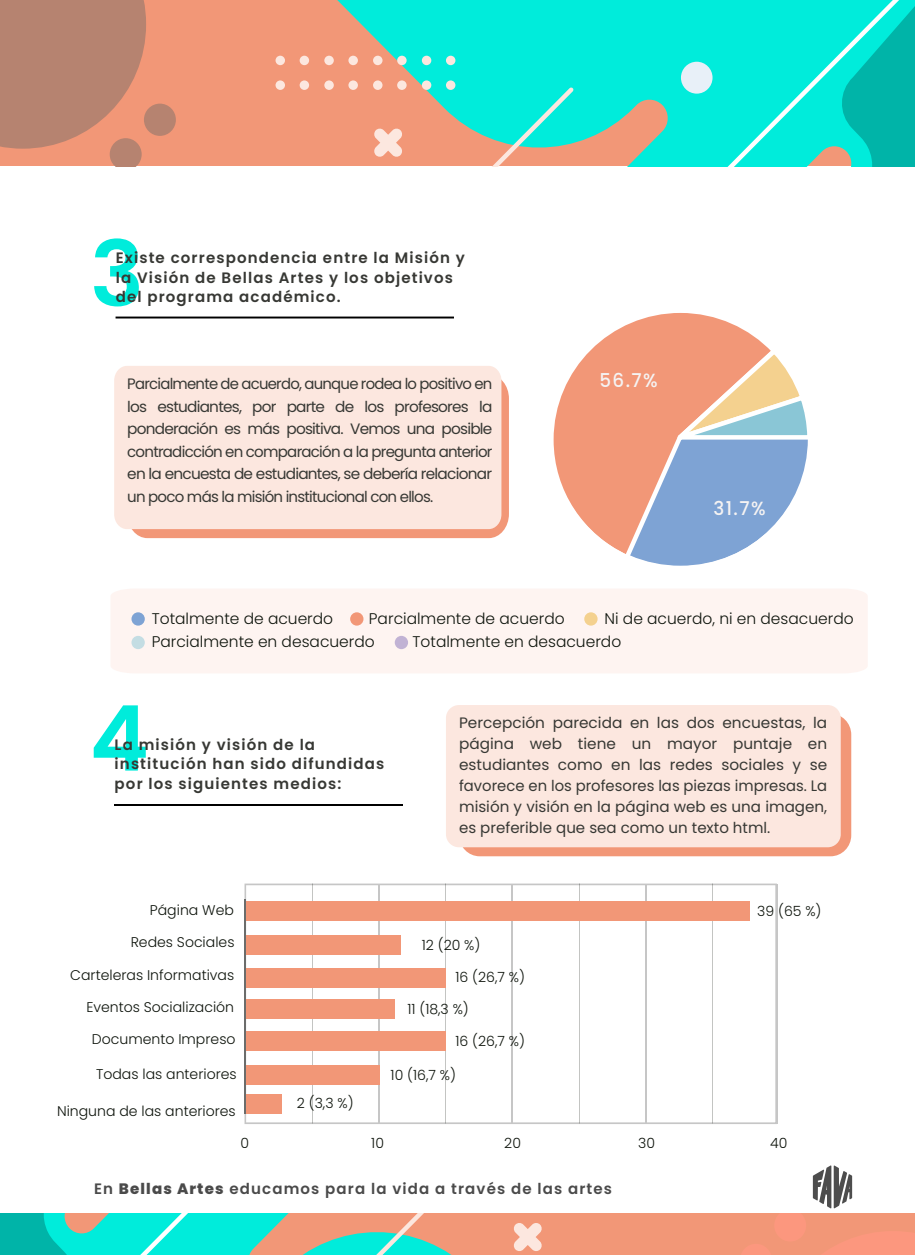
<style>
.page{position:relative;width:915px;height:1255px;background:#fff}
.page>*{position:absolute;margin:0;border:0;box-sizing:border-box;transform-origin:0 0}
.t1{font:600 90.6px "Poppins";color:#00ecdb}
.t2{font:500 19.05px "Poppins";color:#f5f3f3;scale:.96 1}
.t3{font:300 15.45px/23.5px "Poppins";color:#0e140c}
.t4{font:15.15px/22.5px "Poppins";letter-spacing:-.025em;color:#373834;text-align:justify}
.t5{font:600 15.15px/19.5px "Poppins";letter-spacing:.075em;color:#373834}
.t6{font:600 15.15px "Poppins";letter-spacing:.075em;color:#4a4a4a}
.t7{font:300 14.1px "Poppins";color:#0e140c}
.s1{font-weight:800}
</style>
<div class="page">
<svg style="left:131px;top:379px;width:377px;height:159px;background:#f29c7e"></svg>
<div style="left:114px;top:366px;width:387px;height:163px;background:#fce7df"></div>
<div style="left:459px;top:713px;width:391px;height:143px;background:#f29777;border-radius:21px"></div>
<div style="left:446px;top:705px;width:394px;height:142px;background:#fce7df;border-radius:13px"></div>
<div style="left:0;top:1213px;width:914px;height:41px;background:#f29777"></div>
<svg style="left:0;top:1213px;width:542px;height:41px"></svg>
<svg style="left:812px;top:1165px;width:41px;height:44px"></svg>
<div style="left:0;top:0;width:914px;height:166px;background:#f29777"></div>
<svg style="left:326px;top:0;width:344px;height:166px;fill:#00ecdb"></svg>
<svg style="left:0;top:0;width:146px;height:166px"></svg>
<div style="left:144px;top:104px;width:32px;height:32px;background:#b68370;border-radius:50%"></div>
<svg style="left:306px;top:83px;width:271px;height:83px"></svg>
<svg style="left:670px;top:0;width:244px;height:166px;background:#0ee1d1"></svg>
<div style="left:324px;top:56px;width:10px;height:9px;background:#fce7df;border-radius:50%"></div>
<div style="left:324px;top:80px;width:10px;height:10px;background:#fce7df;border-radius:50%"></div>
<div style="left:348px;top:56px;width:10px;height:9px;background:#fce7df;border-radius:50%"></div>
<div style="left:348px;top:80px;width:10px;height:10px;background:#fce7df;border-radius:50%"></div>
<div style="left:275px;top:56px;width:10px;height:9px;background:#fce7df;border-radius:50%"></div>
<div style="left:275px;top:80px;width:10px;height:10px;background:#fce7df;border-radius:50%"></div>
<div style="left:299px;top:56px;width:10px;height:9px;background:#fce7df;border-radius:50%"></div>
<div style="left:299px;top:80px;width:10px;height:10px;background:#fce7df;border-radius:50%"></div>
<div style="left:421px;top:56px;width:10px;height:9px;background:#fce7df;border-radius:50%"></div>
<div style="left:421px;top:80px;width:10px;height:10px;background:#fce7df;border-radius:50%"></div>
<div style="left:446px;top:56px;width:9px;height:9px;background:#fce7df;border-radius:50%"></div>
<div style="left:446px;top:80px;width:9px;height:10px;background:#fce7df;border-radius:50%"></div>
<div style="left:373px;top:56px;width:9px;height:9px;background:#fce7df;border-radius:50%"></div>
<div style="left:373px;top:80px;width:9px;height:10px;background:#fce7df;border-radius:50%"></div>
<div style="left:397px;top:56px;width:9px;height:9px;background:#fce7df;border-radius:50%"></div>
<div style="left:397px;top:80px;width:9px;height:10px;background:#fce7df;border-radius:50%"></div>
<hr style="left:114px;top:804px;width:288px;height:1px;background:#000">
<div style="left:115px;top:316px;width:339px;height:2px;border:1px solid #000"></div>
<hr style="left:775px;top:884px;width:2px;height:239px;background:#c6c6c6">
<svg style="left:244px;top:883px;width:532px;height:240px"></svg>
<div style="left:244px;top:935px;width:156px;height:19px;background:#f29777"></div>
<div style="left:244px;top:900px;width:505px;height:20px;background:#f29777"></div>
<div style="left:244px;top:968px;width:202px;height:19px;background:#f29777"></div>
<div style="left:244px;top:999px;width:150px;height:20px;background:#f29777"></div>
<div style="left:244px;top:1031px;width:202px;height:19px;background:#f29777"></div>
<div style="left:244px;top:1064px;width:136px;height:20px;background:#f29777"></div>
<div style="left:246px;top:1094px;width:35px;height:19px;background:#f29777"></div>
<hr style="left:244px;top:899px;width:2px;height:214px;background:#6b6c6b">
<div style="left:111px;top:589px;width:756px;height:84px;background:#fef4f1"></div>
<div style="left:131px;top:612px;width:14px;height:13px;background:#7ea3d4;border-radius:50%"></div>
<div style="left:131px;top:636px;width:14px;height:13px;background:#c4dde3;border-radius:50%"></div>
<div style="left:394px;top:636px;width:14px;height:13px;background:#c1b2d4;border-radius:50%"></div>
<div style="left:584px;top:612px;width:13px;height:13px;background:#f4d18f;border-radius:50%"></div>
<div style="left:350px;top:612px;width:13px;height:13px;background:#f29777;border-radius:50%"></div>
<svg style="left:553px;top:313px;width:255px;height:253px"></svg>
<h1 class="t1" style="left:90px;top:222px;width:55px">3</h1>
<p class="t5" style="left:116px;top:248px;width:350px">Existe correspondencia entre la Misión y la Visión de Bellas Artes y los objetivos del programa académico.</p>
<p class="t4" style="left:127px;top:372px;width:366px">Parcialmente de acuerdo, aunque rodea lo positivo en los estudiantes, por parte de los profesores la ponderación es más positiva. Vemos una posible contradicción en comparación a la pregunta anterior en la encuesta de estudiantes, se debería relacionar un poco más la misión institucional con ellos.</p>
<p class="t2" style="left:599px;top:369px;width:62px">56.7%</p>
<p class="t2" style="left:713px;top:497px;width:56px">31.7%</p>
<p class="t3" style="left:152px;top:606px;width:414px;text-indent:217px">Parcialmente de acuerdo<br>Parcialmente en desacuerdo</p>
<p class="t3" style="left:604px;top:606px;width:250px">Ni de acuerdo, ni en desacuerdo</p>
<p class="t3" style="left:152px;top:606px;width:183px">Totalmente de acuerdo</p>
<p class="t3" style="left:412px;top:630px;width:210px">Totalmente en desacuerdo</p>
<h1 class="t1" style="left:89px;top:686px;width:61px">4</h1>
<p class="t5" style="left:115px;top:734px;width:271px">La misión y visión de la institución han sido difundidas por los siguientes medios:</p>
<p class="t4" style="left:459px;top:712px;width:369px;line-height:21px">Percepción parecida en las dos encuestas, la página web tiene un mayor puntaje en estudiantes como en las redes sociales y se favorece en los profesores las piezas impresas. La misión y visión en la página web es una imagen, es preferible que sea como un texto html.</p>
<p class="t7" style="left:150px;top:902px;width:86px">Página Web</p>
<p class="t7" style="left:757px;top:902px;width:66px">39 (65 %)</p>
<p class="t7" style="left:131px;top:934px;width:105px">Redes Sociales</p>
<p class="t7" style="left:70px;top:967px;width:165px">Carteleras Informativas</p>
<p class="t7" style="left:86px;top:998px;width:149px">Eventos Socialización</p>
<p class="t7" style="left:92px;top:1031px;width:145px">Documento Impreso</p>
<p class="t7" style="left:96px;top:1066px;width:142px">Todas las anteriores</p>
<p class="t7" style="left:57px;top:1102px;width:180px">Ninguna de las anteriores</p>
<p class="t7" style="left:297px;top:1094px;width:58px">2 (3,3 %)</p>
<p class="t7" style="left:421px;top:937px;width:60px">12 (20 %)</p>
<p class="t7" style="left:455px;top:968px;width:71px">16 (26,7 %)</p>
<p class="t7" style="left:407px;top:1000px;width:63px">11 (18,3 %)</p>
<p class="t7" style="left:455px;top:1033px;width:71px">16 (26,7 %)</p>
<p class="t7" style="left:390px;top:1066px;width:67px">10 (16,7 %)</p>
<p class="t7" style="left:240px;top:1134px;width:10px">0</p>
<p class="t7" style="left:371px;top:1134px;width:14px">10</p>
<p class="t7" style="left:504px;top:1134px;width:18px">20</p>
<p class="t7" style="left:638px;top:1134px;width:18px">30</p>
<p class="t7" style="left:770px;top:1134px;width:19px">40</p>
<p class="t6" style="left:94px;top:1179px;width:519px">En <span class="s1">Bellas Artes</span> educamos para la vida a través de las artes</p>
</div>
